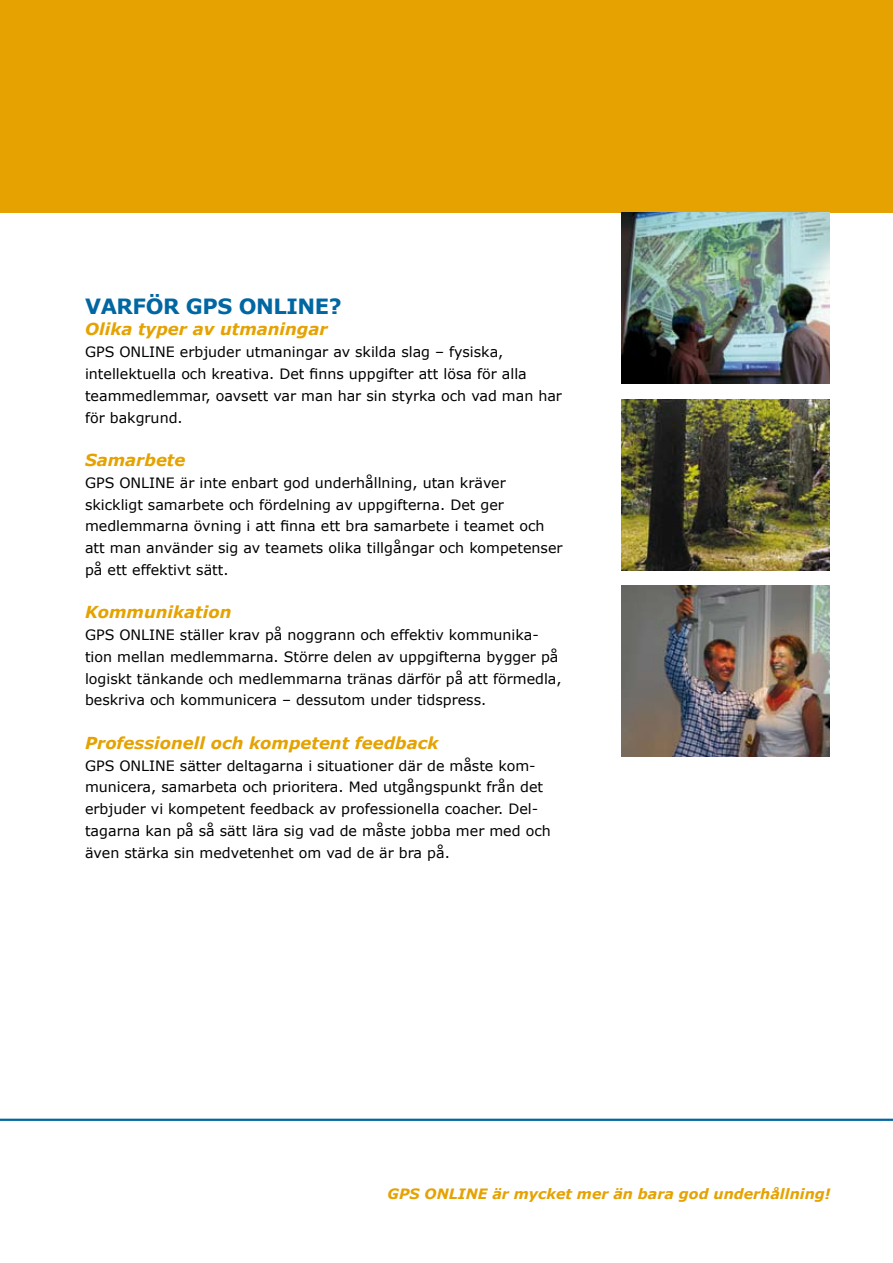
<style>
.page{position:relative;width:893px;height:1263px;background:#fff}
.page>*{position:absolute;margin:0;border:0;box-sizing:border-box;transform-origin:0 0}
.t1{font:700 21px "Verdana";letter-spacing:-.02em;color:#0067a2}
.t2{font:italic 700 16.5px "Verdana";color:#e5a200}
.t3{font:14.25px/21.8px "Verdana";color:#000}
.t4{font:italic 700 14.25px "Verdana";color:#e5a200}
</style>
<div class="page">
<div style="left:0;top:0;width:893px;height:213px;background:#e5a200"></div>
<hr style="left:0;top:1119px;width:893px;height:2px;background:#0067a2">
<img style="left:622px;top:213px;width:207px;height:170px">
<img style="left:622px;top:400px;width:207px;height:170px">
<img style="left:622px;top:586px;width:207px;height:170px">
<h1 class="t1" style="left:85px;top:293px;width:258px">VARFÖR GPS ONLINE?</h1>
<p class="t2" style="left:85px;top:319px;width:244px">Olika typer av utmaningar</p>
<p class="t3" style="left:85px;top:341px;width:478px">GPS ONLINE erbjuder utmaningar av skilda slag – fysiska, intellektuella och kreativa. Det finns uppgifter att lösa för alla teammedlemmar, oavsett var man har sin styrka och vad man har för bakgrund.</p>
<p class="t2" style="left:85px;top:449px;width:102px">Samarbete</p>
<p class="t3" style="left:85px;top:471px;width:479px">GPS ONLINE är inte enbart god underhållning, utan kräver skickligt samarbete och fördelning av uppgifterna. Det ger medlemmarna övning i att finna ett bra samarbete i teamet och att man använder sig av teamets olika tillgångar och kompetenser på ett effektivt sätt.</p>
<p class="t2" style="left:85px;top:602px;width:148px">Kommunikation</p>
<p class="t3" style="left:85px;top:623px;width:478px">GPS ONLINE ställer krav på noggrann och effektiv kommunika&shy;tion mellan medlemmarna. Större delen av uppgifterna bygger på logiskt tänkande och medlemmarna tränas därför på att förmedla, beskriva och kommunicera – dessutom under tidspress.</p>
<p class="t2" style="left:85px;top:732px;width:355px">Professionell och kompetent feedback</p>
<p class="t3" style="left:85px;top:754px;width:467px">GPS ONLINE sätter deltagarna i situationer där de måste kom&shy;municera, samarbeta och prioritera. Med utgångspunkt från det erbjuder vi kompetent feedback av professionella coacher. Del&shy;tagarna kan på så sätt lära sig vad de måste jobba mer med och även stärka sin medvetenhet om vad de är bra på.</p>
<p class="t4" style="left:388px;top:1185px;width:444px">GPS ONLINE är mycket mer än bara god underhållning!</p>
</div>
